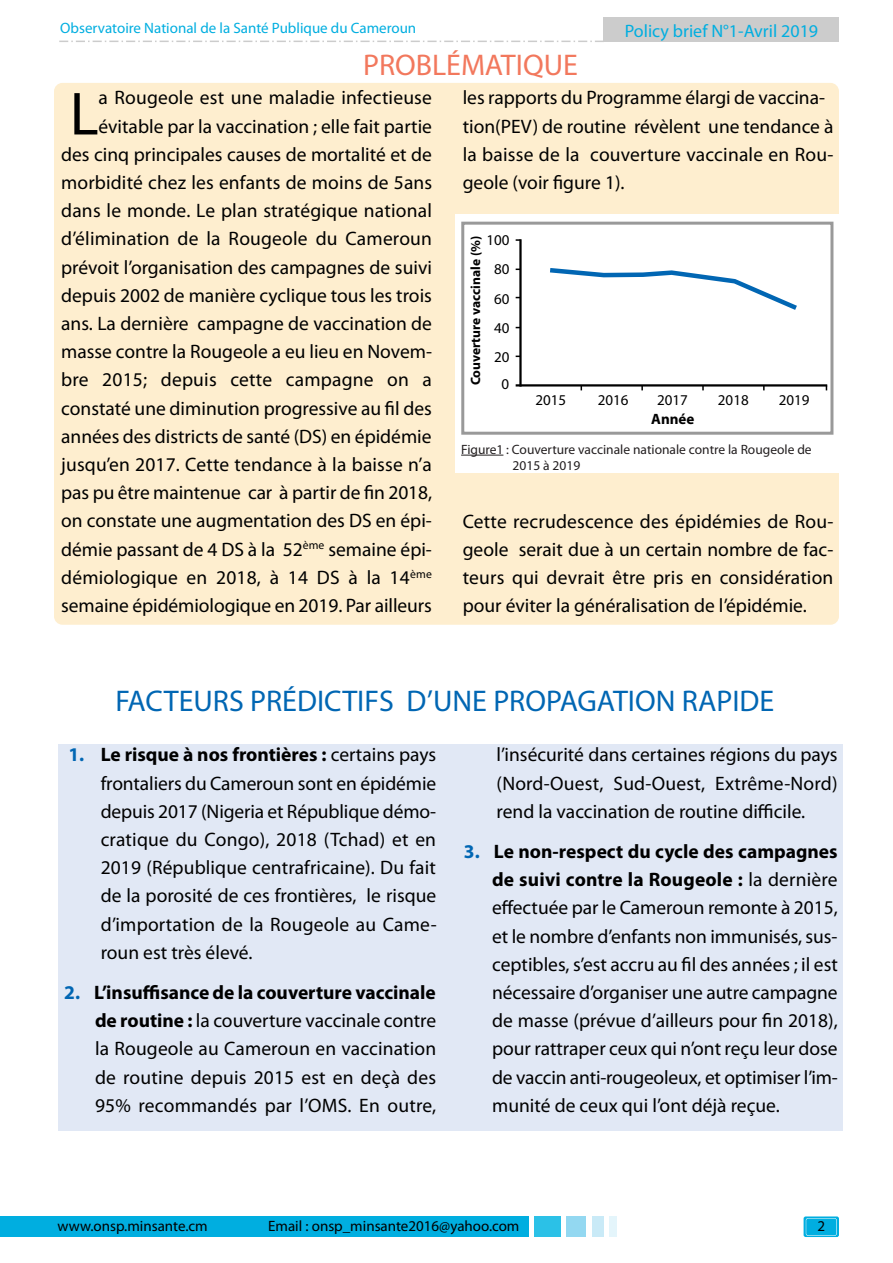
<style>
.page{position:relative;width:893px;height:1263px;background:#fff}
.page>*{position:absolute;margin:0;border:0;box-sizing:border-box;transform-origin:0 0}
.t1{font:61.35px "Myriad Pro";color:#000}
.t2{font:30px "Myriad Pro";color:#0166b3}
.t3{font:30px "Myriad Pro";color:#f2785d}
.t4{font:19.5px/28.2px "Myriad Pro";color:#000;text-align:justify}
.t5{font:18px "Myriad Pro";color:#00aee0}
.t6{font:15px/29.2px "Myriad Pro";color:#000;text-align:center}
.t7{font:15px "Myriad Pro";color:#00aee0}
.t8{font:700 15px "Myriad Pro";color:#000}
.t9{font:13.5px/16.2px "Myriad Pro";color:#231f20}
.t10{font:700 13.5px "Myriad Pro";color:#000}
.s1{font-weight:700;color:#0166b3}
.s2{font-weight:700}
</style>
<div class="page">
<div style="left:804px;top:1216px;width:35px;height:21px;background:#00aee0;border-radius:2px"></div>
<div style="left:0;top:1216px;width:528px;height:21px;background:#00aee0"></div>
<div style="left:534px;top:1216px;width:27px;height:21px;background:#2bc1e7"></div>
<div style="left:566px;top:1216px;width:20px;height:21px;background:#93d8f1"></div>
<div style="left:592px;top:1216px;width:12px;height:21px;background:#c9eaf7"></div>
<div style="left:609px;top:1216px;width:8px;height:21px;background:#e4f5fb"></div>
<div style="left:806px;top:1218px;width:31px;height:18px;border:1px solid #fff;border-radius:2px"></div>
<div style="left:604px;top:18px;width:235px;height:24px;background:#ccc"></div>
<svg style="left:59px;top:41px;width:545px;height:1px"></svg>
<div style="left:54px;top:83px;width:785px;height:542px;background:#feeecf;border-radius:9px"></div>
<div style="left:58px;top:744px;width:785px;height:386px;background:#e1e8f5"></div>
<div style="left:455px;top:214px;width:384px;height:259px;background:#fff"></div>
<svg style="left:550px;top:268px;width:247px;height:42px"></svg>
<hr style="left:519px;top:239px;width:3px;height:148px;background:#000">
<hr style="left:516px;top:384px;width:311px;height:3px;background:#000">
<div style="left:461px;top:222px;width:372px;height:213px;border:3px solid #999"></div>
<hr style="left:461px;top:455px;width:42px;height:1px;background:#231f20">
<p class="t7" style="left:60px;top:22px;width:357px">Observatoire National de la Santé Publique du Cameroun</p>
<p class="t5" style="left:625px;top:24px;width:195px">Policy brief N°1-Avril 2019</p>
<h2 class="t3" style="left:363px;top:54px;width:216px">PROBLÉMATIQUE</h2>
<p class="t4" style="left:61px;top:85px;width:372px;text-align:right">a Rougeole est une maladie infectieuse évitable par la vaccination ; elle fait partie<br>des cinq principales causes de mortalité et de morbidité chez les enfants de moins de 5ans dans le monde. Le plan stratégique national d’élimination de la Rougeole du Cameroun prévoit l’organisation des campagnes de suivi depuis 2002 de manière cyclique tous les trois ans. La dernière campagne de vaccination de masse contre la Rougeole a eu lieu en Novem&shy;bre 2015; depuis cette campagne on a constaté une diminution progressive au fil des années des districts de santé (DS) en épidémie jusqu’en 2017. Cette tendance à la baisse n’a pas pu être maintenue car à partir de fin 2018, on constate une augmentation des DS en épi&shy;démie passant de 4 DS à la 52<sup>ème</sup> semaine épi&shy;démiologique en 2018, à 14 DS à la 14<sup>ème </sup>semaine épidémiologique en 2019. Par ailleurs</p>
<p class="t4" style="left:463px;top:85px;width:372px;text-align:left">les rapports du Programme élargi de vaccina&shy;tion(PEV) de routine révèlent une tendance à la baisse de la couverture vaccinale en Rou&shy;geole (voir figure 1).</p>
<h1 class="t1" style="left:70px;top:91px;width:30px">L</h1>
<p class="t6" style="left:486px;top:227px;width:25px">100<br>80<br>60<br>40<br>20</p>
<p class="t6" style="left:501px;top:371px;width:9px">0</p>
<p class="t10" style="left:471px;top:385px;width:151px;rotate:-90deg">Couverture vaccinale (%)</p>
<p class="t6" style="left:535px;top:386px;width:32px">2015</p>
<p class="t6" style="left:598px;top:386px;width:32px">2016</p>
<p class="t6" style="left:657px;top:386px;width:32px">2017</p>
<p class="t6" style="left:718px;top:386px;width:32px">2018</p>
<p class="t6" style="left:779px;top:386px;width:32px">2019</p>
<p class="t8" style="left:651px;top:413px;width:45px">Année</p>
<p class="t9" style="left:513px;top:442px;width:301px;text-indent:-52px">Figure1 : Couverture vaccinale nationale contre la Rougeole de<br>2015 à 2019</p>
<p class="t4" style="left:463px;top:508px;width:372px">Cette recrudescence des épidémies de Rou&shy;geole serait due à un certain nombre de fac&shy;teurs qui devrait être pris en considération pour éviter la généralisation de l’épidémie.</p>
<h2 class="t2" style="left:115px;top:690px;width:660px">FACTEURS PRÉDICTIFS D’UNE PROPAGATION RAPIDE</h2>
<p class="t4" style="left:101px;top:742px;width:337px;text-indent:-32px"><span class="s1">1.</span> <span class="s2">Le risque à nos frontières :</span> certains pays frontaliers du Cameroun sont en épidémie depuis 2017 (Nigeria et République démo&shy;cratique du Congo), 2018 (Tchad) et en 2019 (République centrafricaine). Du fait de la porosité de ces frontières, le risque d’importation de la Rougeole au Came&shy;roun est très élevé.</p>
<p class="t4" style="left:95px;top:980px;width:343px;text-indent:-31px"><span class="s1">2.</span> <span class="s2">L’insuffisance de la couverture vaccinale de routine :</span> la couverture vaccinale contre la Rougeole au Cameroun en vaccination de routine depuis 2015 est en deçà des 95% recommandés par l’OMS. En outre,</p>
<p class="t4" style="left:497px;top:742px;width:343px">l’insécurité dans certaines régions du pays (Nord-Ouest, Sud-Ouest, Extrême-Nord) rend la vaccination de routine difficile.</p>
<p class="t4" style="left:492px;top:839px;width:347px;text-indent:-28px"><span class="s1">3.</span> <span class="s2">Le non-respect du cycle des campagnes de suivi contre la Rougeole :</span> la dernière effectuée par le Cameroun remonte à 2015, et le nombre d’enfants non immunisés, sus&shy;ceptibles, s’est accru au fil des années ; il est nécessaire d’organiser une autre campagne de masse (prévue d’ailleurs pour fin 2018), pour rattraper ceux qui n’ont reçu leur dose de vaccin anti-rougeoleux, et optimiser l’im&shy;munité de ceux qui l’ont déjà reçue.</p>
<p class="t6" style="left:58px;top:1212px;width:152px">www.onsp.minsante.cm</p>
<p class="t6" style="left:268px;top:1212px;width:253px">Email : onsp_minsante2016@yahoo.com</p>
<p class="t6" style="left:817px;top:1212px;width:9px">2</p>
</div>
